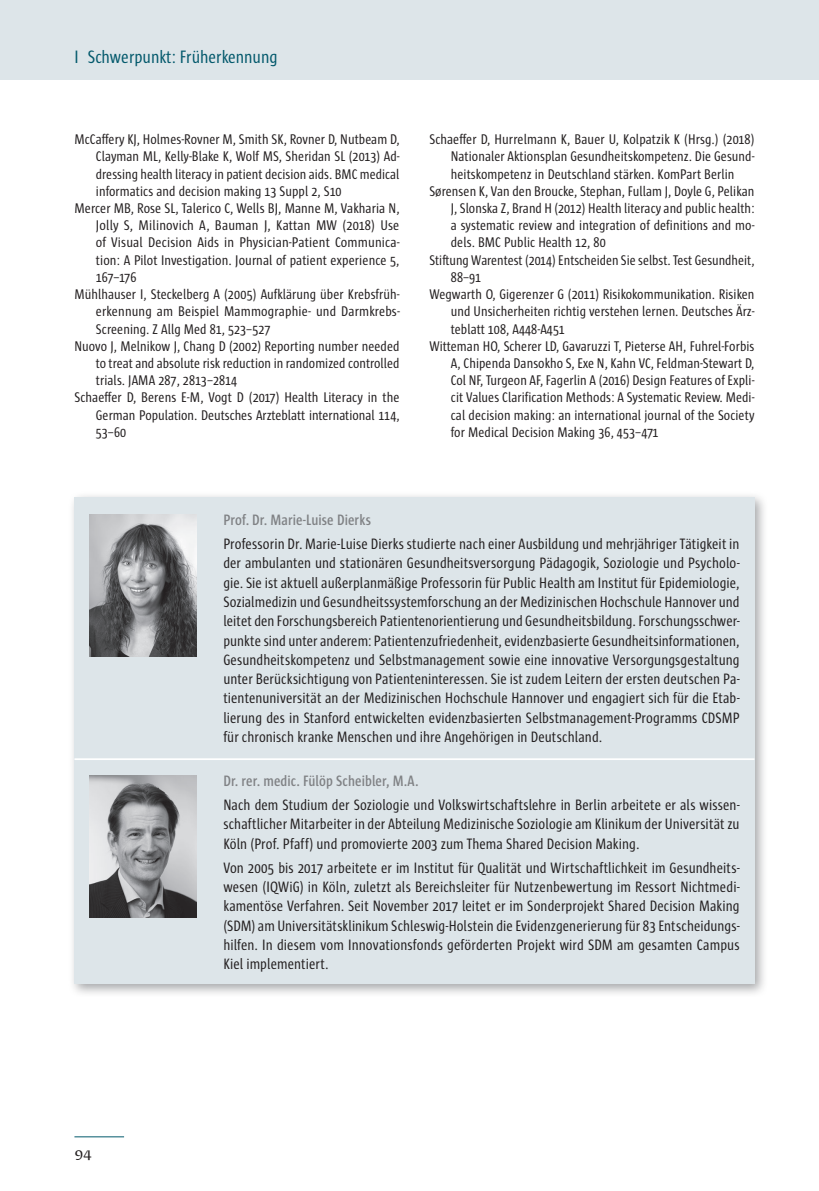
<style>
.page{position:relative;width:819px;height:1191px;background:#fff}
.page>*{position:absolute;margin:0;border:0;box-sizing:border-box;transform-origin:0 0}
.t1{font:18.38px "Sun Cd";color:#03596c}
.t2{font:15.75px "Fedra Serif B Pro";color:#231f20}
.t3{font:15.4px/19.2px "Sun Cd";letter-spacing:.005em;color:#231f20;text-align:justify}
.t4{font:600 15.4px "Sun Cd";letter-spacing:.005em;color:#808285}
.t5{font:14.35px "Sun Cd";letter-spacing:.005em;color:#231f20}
</style>
<div class="page">
<div style="left:0;top:0;width:818px;height:79px;background:#dde5e9"></div>
<hr style="left:74px;top:1136px;width:50px;height:1px;background:#03596c">
<div style="left:68px;top:491px;width:699px;height:506px;background:#808285;opacity:.7"></div>
<div style="left:74px;top:498px;width:680px;height:486px;background:#dde5e9"></div>
<hr style="left:74px;top:758px;width:680px;height:2px;background:#fff">
<img style="left:89px;top:514px;width:108px;height:143px">
<img style="left:89px;top:775px;width:108px;height:142px">
<p class="t1" style="left:74px;top:47px;width:205px">I Schwerpunkt: Früherkennung</p>
<p class="t5" style="left:74px;top:131px;width:326px">McCaffery KJ, Holmes-Rovner M, Smith SK, Rovner D, Nutbeam D,</p>
<p class="t5" style="left:96px;top:149px;width:305px">Clayman ML, Kelly-Blake K, Wolf MS, Sheridan SL (2013) Ad-</p>
<p class="t5" style="left:96px;top:166px;width:305px">dressing health literacy in patient decision aids. BMC medical</p>
<p class="t5" style="left:96px;top:183px;width:247px">informatics and decision making 13 Suppl 2, S10</p>
<p class="t5" style="left:74px;top:200px;width:326px">Mercer MB, Rose SL, Talerico C, Wells BJ, Manne M, Vakharia N,</p>
<p class="t5" style="left:96px;top:217px;width:305px">Jolly S, Milinovich A, Bauman J, Kattan MW (2018) Use</p>
<p class="t5" style="left:96px;top:235px;width:305px">of Visual Decision Aids in Physician-Patient Communica-</p>
<p class="t5" style="left:96px;top:252px;width:305px">tion: A Pilot Investigation. Journal of patient experience 5,</p>
<p class="t5" style="left:96px;top:269px;width:42px">167–176</p>
<p class="t5" style="left:74px;top:286px;width:326px">Mühlhauser I, Steckelberg A (2005) Aufklärung über Krebsfrüh-</p>
<p class="t5" style="left:96px;top:304px;width:305px">erkennung am Beispiel Mammographie- und Darmkrebs-</p>
<p class="t5" style="left:96px;top:321px;width:176px">Screening. Z Allg Med 81, 523–527</p>
<p class="t5" style="left:74px;top:338px;width:326px">Nuovo J, Melnikow J, Chang D (2002) Reporting number needed</p>
<p class="t5" style="left:96px;top:355px;width:305px">to treat and absolute risk reduction in randomized controlled</p>
<p class="t5" style="left:96px;top:372px;width:143px">trials. JAMA 287, 2813–2814</p>
<p class="t5" style="left:74px;top:390px;width:326px">Schaeffer D, Berens E-M, Vogt D (2017) Health Literacy in the</p>
<p class="t5" style="left:96px;top:407px;width:305px">German Population. Deutsches Arzteblatt international 114,</p>
<p class="t5" style="left:96px;top:424px;width:32px">53–60</p>
<p class="t5" style="left:429px;top:131px;width:326px">Schaeffer D, Hurrelmann K, Bauer U, Kolpatzik K (Hrsg.) (2018)</p>
<p class="t5" style="left:451px;top:149px;width:305px">Nationaler Aktionsplan Gesundheitskompetenz. Die Gesund-</p>
<p class="t5" style="left:451px;top:166px;width:285px">heitskompetenz in Deutschland stärken. KomPart Berlin</p>
<p class="t5" style="left:429px;top:183px;width:326px">Sørensen K, Van den Broucke, Stephan, Fullam J, Doyle G, Pelikan</p>
<p class="t5" style="left:451px;top:200px;width:305px">J, Slonska Z, Brand H (2012) Health literacy and public health:</p>
<p class="t5" style="left:451px;top:217px;width:305px">a systematic review and integration of definitions and mo-</p>
<p class="t5" style="left:451px;top:235px;width:156px">dels. BMC Public Health 12, 80</p>
<p class="t5" style="left:429px;top:252px;width:326px">Stiftung Warentest (2014) Entscheiden Sie selbst. Test Gesundheit,</p>
<p class="t5" style="left:451px;top:269px;width:32px">88–91</p>
<p class="t5" style="left:429px;top:286px;width:326px">Wegwarth O, Gigerenzer G (2011) Risikokommunikation. Risiken</p>
<p class="t5" style="left:451px;top:304px;width:305px">und Unsicherheiten richtig verstehen lernen. Deutsches Ärz-</p>
<p class="t5" style="left:451px;top:321px;width:115px">teblatt 108, A448-A451</p>
<p class="t5" style="left:429px;top:338px;width:326px">Witteman HO, Scherer LD, Gavaruzzi T, Pieterse AH, Fuhrel-Forbis</p>
<p class="t5" style="left:451px;top:355px;width:305px">A, Chipenda Dansokho S, Exe N, Kahn VC, Feldman-Stewart D,</p>
<p class="t5" style="left:451px;top:372px;width:305px">Col NF, Turgeon AF, Fagerlin A (2016) Design Features of Expli-</p>
<p class="t5" style="left:451px;top:390px;width:305px">cit Values Clarification Methods: A Systematic Review. Medi-</p>
<p class="t5" style="left:451px;top:407px;width:305px">cal decision making: an international journal of the Society</p>
<p class="t5" style="left:451px;top:424px;width:209px">for Medical Decision Making 36, 453–471</p>
<p class="t2" style="left:74px;top:1144px;width:19px">94</p>
<p class="t4" style="left:223px;top:511px;width:149px">Prof. Dr. Marie-Luise Dierks</p>
<p class="t3" style="left:223px;top:534px;width:517px">Professorin Dr. Marie-Luise Dierks studierte nach einer Ausbildung und mehrjähriger Tätigkeit in der ambulanten und stationären Gesundheitsversorgung Pädagogik, Soziologie und Psycholo&shy;gie. Sie ist aktuell außerplanmäßige Professorin für Public Health am Institut für Epidemiologie, Sozialmedizin und Gesundheitssystemforschung an der Medizinischen Hochschule Hannover und leitet den Forschungsbereich Patientenorientierung und Gesundheitsbildung. Forschungsschwer&shy;punkte sind unter anderem: Patientenzufriedenheit, evidenzbasierte Gesundheitsinformationen, Gesundheitskompetenz und Selbstmanagement sowie eine innovative Versorgungsgestaltung unter Berücksichtigung von Patienteninteressen. Sie ist zudem Leitern der ersten deutschen Pa&shy;tientenuniversität an der Medizinischen Hochschule Hannover und engagiert sich für die Etab&shy;lierung des in Stanford entwickelten evidenzbasierten Selbstmanagement-Programms CDSMP für chronisch kranke Menschen und ihre Angehörigen in Deutschland.</p>
<p class="t4" style="left:223px;top:772px;width:197px">Dr. rer. medic. Fülöp Scheibler, M.A.</p>
<p class="t3" style="left:223px;top:795px;width:517px">Nach dem Studium der Soziologie und Volkswirtschaftslehre in Berlin arbeitete er als wissen&shy;schaftlicher Mitarbeiter in der Abteilung Medizinische Soziologie am Klinikum der Universität zu Köln (Prof. Pfaff) und promovierte 2003 zum Thema Shared Decision Making.</p>
<p class="t3" style="left:223px;top:858px;width:517px">Von 2005 bis 2017 arbeitete er im Institut für Qualität und Wirtschaftlichkeit im Gesundheits&shy;wesen (IQWiG) in Köln, zuletzt als Bereichsleiter für Nutzenbewertung im Ressort Nichtmedi&shy;kamentöse Verfahren. Seit November 2017 leitet er im Sonderprojekt Shared Decision Making (SDM) am Universitätsklinikum Schleswig-Holstein die Evidenzgenerierung für 83 Entscheidungs&shy;hilfen. In diesem vom Innovationsfonds geförderten Projekt wird SDM am gesamten Campus Kiel implementiert.</p>
</div>
